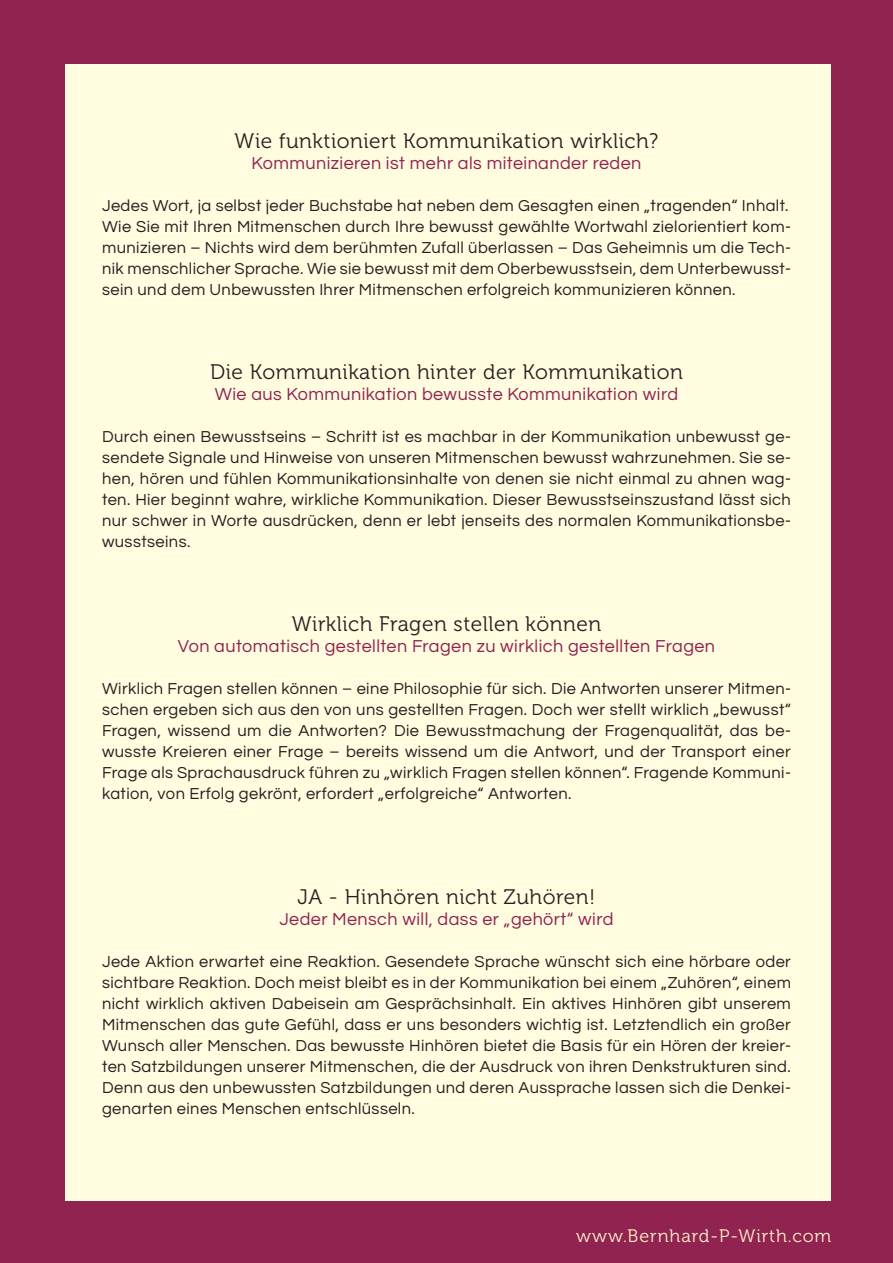
<style>
.page{position:relative;width:893px;height:1263px;background:#fff}
.page>*{position:absolute;margin:0;border:0;box-sizing:border-box;transform-origin:0 0}
.t1{font:21px "Museo 300";letter-spacing:.025em;color:#231f20}
.t2{font:18px "Questrial";letter-spacing:.025em;color:#902350}
.t3{font:18px "Museo 300";letter-spacing:.05em;color:#feefc8}
.t4{font:16.5px/21px "Questrial";letter-spacing:.025em;color:#231f20;text-align:justify}
</style>
<div class="page">
<div style="left:1px;top:0;width:892px;height:1263px;background:#902350"></div>
<div style="left:65px;top:64px;width:765px;height:1136px;background:#fffce0"></div>
<p class="t1" style="left:235px;top:129px;width:425px">Wie funktioniert Kommunikation wirklich?</p>
<p class="t2" style="left:252px;top:154px;width:391px">Kommunizieren ist mehr als miteinander reden</p>
<p class="t4" style="left:102px;top:195px;width:690px;text-align:left">Jedes Wort, ja selbst jeder Buchstabe hat neben dem Gesagten einen „tragenden“ Inhalt.<br>Wie Sie mit Ihren Mitmenschen durch Ihre bewusst gewählte Wortwahl zielorientiert kom&shy;munizieren – Nichts wird dem berühmten Zufall überlassen – Das Geheimnis um die Tech&shy;nik menschlicher Sprache. Wie sie bewusst mit dem Oberbewusstsein, dem Unterbewusst&shy;sein und dem Unbewussten Ihrer Mitmenschen erfolgreich kommunizieren können.</p>
<p class="t1" style="left:210px;top:360px;width:474px">Die Kommunikation hinter der Kommunikation</p>
<p class="t2" style="left:215px;top:385px;width:465px">Wie aus Kommunikation bewusste Kommunikation wird</p>
<p class="t4" style="left:102px;top:426px;width:690px">Durch einen Bewusstseins – Schritt ist es machbar in der Kommunikation unbewusst ge&shy;sendete Signale und Hinweise von unseren Mitmenschen bewusst wahrzunehmen. Sie se&shy;hen, hören und fühlen Kommunikationsinhalte von denen sie nicht einmal zu ahnen wag&shy;ten. Hier beginnt wahre, wirkliche Kommunikation. Dieser Bewusstseinszustand lässt sich nur schwer in Worte ausdrücken, denn er lebt jenseits des normalen Kommunikationsbe&shy;wusstseins.</p>
<p class="t1" style="left:292px;top:612px;width:311px">Wirklich Fragen stellen können</p>
<p class="t2" style="left:178px;top:637px;width:539px">Von automatisch gestellten Fragen zu wirklich gestellten Fragen</p>
<p class="t4" style="left:102px;top:678px;width:690px">Wirklich Fragen stellen können – eine Philosophie für sich. Die Antworten unserer Mitmen&shy;schen ergeben sich aus den von uns gestellten Fragen. Doch wer stellt wirklich „bewusst“ Fragen, wissend um die Antworten? Die Bewusstmachung der Fragenqualität, das be&shy;wusste Kreieren einer Frage – bereits wissend um die Antwort, und der Transport einer Frage als Sprachausdruck führen zu „wirklich Fragen stellen können“. Fragende Kommuni&shy;kation, von Erfolg gekrönt, erfordert „erfolgreiche“ Antworten.</p>
<p class="t1" style="left:297px;top:885px;width:299px">JA - Hinhören nicht Zuhören!</p>
<p class="t2" style="left:279px;top:910px;width:336px">Jeder Mensch will, dass er „gehört“ wird</p>
<p class="t4" style="left:102px;top:951px;width:690px">Jede Aktion erwartet eine Reaktion. Gesendete Sprache wünscht sich eine hörbare oder sichtbare Reaktion. Doch meist bleibt es in der Kommunikation bei einem „Zuhören“, einem nicht wirklich aktiven Dabeisein am Gesprächsinhalt. Ein aktives Hinhören gibt unserem Mitmenschen das gute Gefühl, dass er uns besonders wichtig ist. Letztendlich ein großer Wunsch aller Menschen. Das bewusste Hinhören bietet die Basis für ein Hören der kreier&shy;ten Satzbildungen unserer Mitmenschen, die der Ausdruck von ihren Denkstrukturen sind.<br>Denn aus den unbewussten Satzbildungen und deren Aussprache lassen sich die Denkei&shy;genarten eines Menschen entschlüsseln.</p>
<p class="t3" style="left:576px;top:1226px;width:257px">www.Bernhard-P-Wirth.com</p>
</div>
